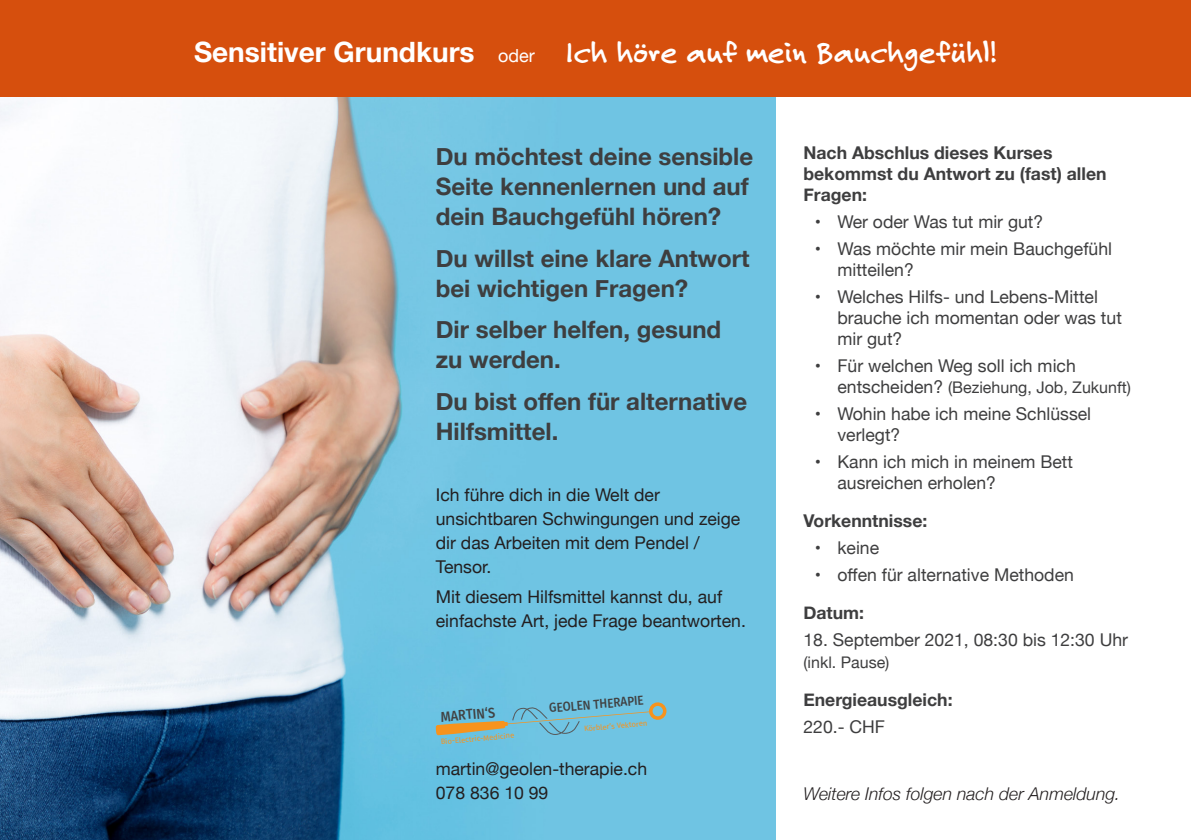
<style>
.page{position:relative;width:1191px;height:840px;background:#fff}
.page>*{position:absolute;margin:0;border:0;box-sizing:border-box;transform-origin:0 0}
.t1{font:700 32px "Felt Tip Roman";color:#fff}
.t2{font:700 24px/30px "Helvetica Neue";color:#3e3e3f}
.t3{font:17.6px/21.2px "Helvetica Neue";color:#3e3e3f}
.t4{font:17.6px/24px "Helvetica Neue";color:#231f20}
.t5{font:700 17.6px/21.2px "Helvetica Neue";color:#3e3e3f}
.t6{font:italic 300 17.6px "Helvetica Neue";color:#231f20}
.t7{font:16px "Helvetica Neue";color:#3e3e3f}
.t8{font:500 14.2px "Fira Sans";color:#414243;scale:.89 1}
.t9{font:500 13px "Fira Sans";color:#414243;scale:.89 1}
.t10{font:7.6px "Fira Sans";color:#f7931d}
.s1{font-family:"Helvetica Neue";font-size:28px}
.s2{font-family:"Helvetica Neue";font-weight:400;font-size:18px}
.s3{font-size:17.6px}
</style>
<div class="page">
<img style="left:0;top:96px;width:775px;height:743px">
<div style="left:0;top:0;width:1191px;height:96px;background:#d64f0d"></div>
<svg style="left:436px;top:701px;width:230px;height:33px;background:#7cbbc9"></svg>
<p class="t1" style="left:194px;top:31px;width:804px"><span class="s1">Sensitiver Grundkurs</span> <span class="s2">oder</span> Ich höre auf mein Bauchgefühl!</p>
<p class="t2" style="left:436px;top:142px;width:319px">Du möchtest deine sensible<br>Seite kennenlernen und auf dein Bauchgefühl hören?</p>
<p class="t2" style="left:436px;top:244px;width:315px">Du willst eine klare Antwort bei wichtigen Fragen?</p>
<p class="t2" style="left:436px;top:315px;width:287px">Dir selber helfen, gesund zu werden.</p>
<p class="t2" style="left:436px;top:386px;width:313px">Du bist offen für alternative<br>Hilfsmittel.</p>
<p class="t4" style="left:436px;top:483px;width:306px">Ich führe dich in die Welt der unsichtbaren Schwingungen und zeige dir das Arbeiten mit dem Pendel /<br>Tensor.</p>
<p class="t4" style="left:436px;top:585px;width:311px">Mit diesem Hilfsmittel kannst du, auf einfachste Art, jede Frage beantworten.</p>
<p class="t8" style="left:440px;top:706px;width:63px;rotate:-5deg">MARTIN‘S</p>
<p class="t10" style="left:440px;top:735px;width:75px;rotate:-5deg">Bio-Electric-Medicine</p>
<p class="t9" style="left:548px;top:698px;width:108px;rotate:-5deg">GEOLEN THERAPIE</p>
<p class="t10" style="left:584px;top:723px;width:65px;rotate:-5deg">Körbler’s Vektoren</p>
<p class="t4" style="left:436px;top:757px;width:213px">martin@geolen-therapie.ch<br>078 836 10 99</p>
<p class="t5" style="left:803px;top:142px;width:305px">Nach Abschlus dieses Kurses bekommst du Antwort zu (fast) allen<br>Fragen:</p>
<p class="t3" style="left:814px;top:212px;width:230px">• Wer oder Was tut mir gut?</p>
<p class="t3" style="left:837px;top:239px;width:276px;text-indent:-23px">• Was möchte mir mein Bauchgefühl mitteilen?</p>
<p class="t3" style="left:837px;top:287px;width:286px;text-indent:-23px">• Welches Hilfs- und Lebens-Mittel brauche ich momentan oder was tut mir gut?</p>
<p class="t3" style="left:814px;top:356px;width:262px">• Für welchen Weg soll ich mich</p>
<p class="t7" style="left:837px;top:376px;width:295px"><span class="s3">entscheiden?</span> (Beziehung, Job, Zukunft)</p>
<p class="t3" style="left:837px;top:404px;width:255px;text-indent:-23px">• Wohin habe ich meine Schlüssel verlegt?</p>
<p class="t3" style="left:837px;top:452px;width:237px;text-indent:-23px">• Kann ich mich in meinem Bett ausreichen erholen?</p>
<p class="t5" style="left:803px;top:510px;width:125px">Vorkenntnisse:</p>
<p class="t3" style="left:814px;top:538px;width:66px">• keine</p>
<p class="t3" style="left:814px;top:564px;width:261px">• offen für alternative Methoden</p>
<p class="t5" style="left:803px;top:602px;width:62px">Datum:</p>
<p class="t3" style="left:803px;top:629px;width:326px">18. September 2021, 08:30 bis 12:30 Uhr</p>
<p class="t7" style="left:803px;top:650px;width:87px">(inkl. Pause)</p>
<p class="t5" style="left:803px;top:689px;width:151px">Energieausgleich:</p>
<p class="t3" style="left:803px;top:716px;width:83px">220.- CHF</p>
<p class="t6" style="left:803px;top:779px;width:318px">Weitere Infos folgen nach der Anmeldung.</p>
</div>
